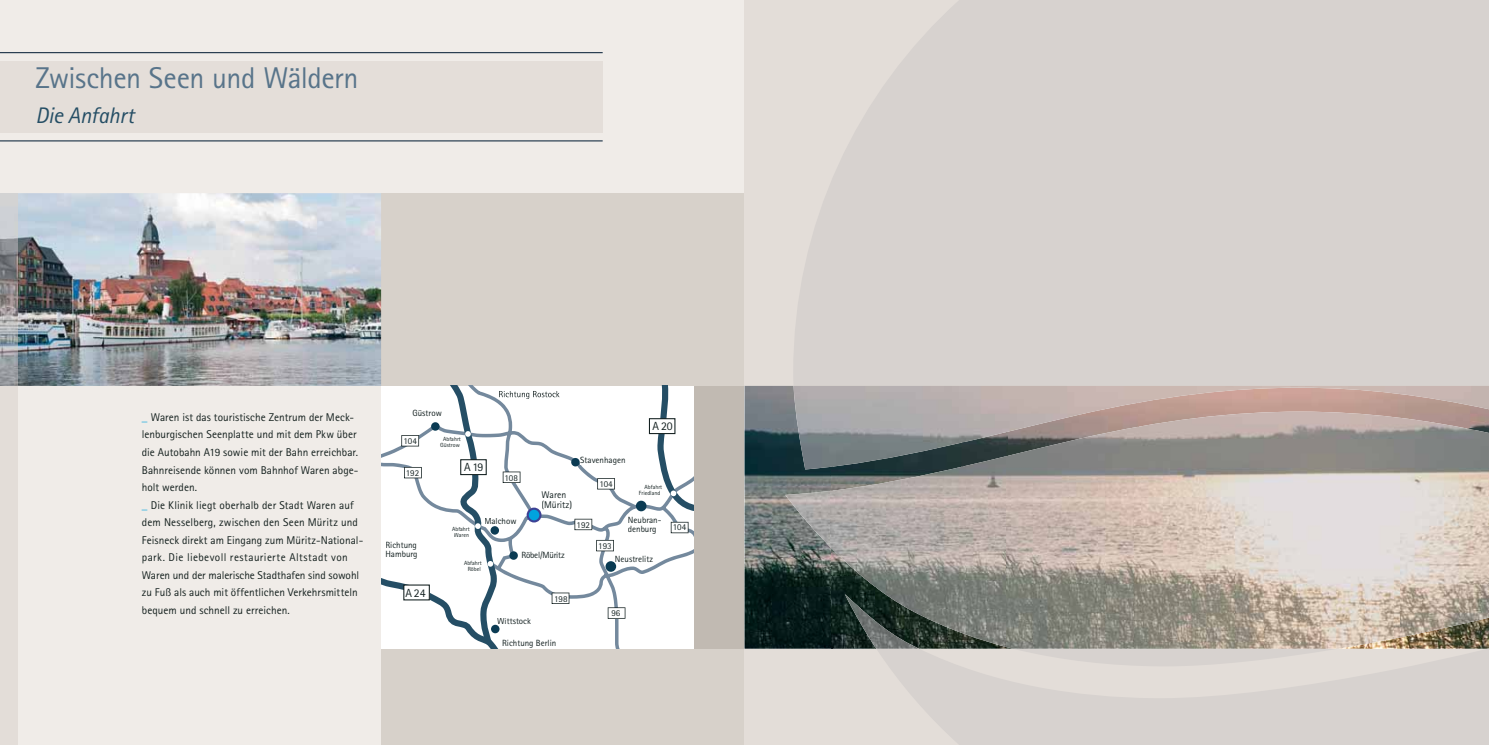
<style>
.page{position:relative;width:1489px;height:745px;background:#fff}
.page>*{position:absolute;margin:0;border:0;box-sizing:border-box;transform-origin:0 0}
.t1{font:30px "Agfa Rotis Sans Serif";letter-spacing:-.02em;color:#58748a}
.t2{font:italic 22.5px "Agfa Rotis Sans Serif";letter-spacing:-.01em;color:#254e65}
.t3{font:11.75px "Agfa Rotis Sans Serif";color:#132020}
.t4{font:11.25px/17.5px "Agfa Rotis Sans Serif";letter-spacing:.005em;color:#14201e}
.t5{font:9.75px/9.8px "Agfa Rotis Sans Serif";color:#132020}
.t6{font:9px/9px "Agfa Rotis Sans Serif";color:#132020}
.t7{font:9px "Agfa Rotis Sans Serif";letter-spacing:-.025em;color:#132020}
.t8{font:6px/6px "Agfa Rotis Sans Serif";color:#132020}
.s1{font-weight:800;color:#00a3de}
</style>
<div class="page">
<div style="left:0;top:0;width:744px;height:744px;background:#f0ece8"></div>
<div style="left:381px;top:193px;width:363px;height:551px;background:#d7d1ca"></div>
<div style="left:0;top:61px;width:602px;height:71px;background:#e4ded9"></div>
<hr style="left:0;top:140px;width:602px;height:1px;background:#001a31">
<hr style="left:0;top:52px;width:602px;height:1px;background:#001a31">
<svg style="left:381px;top:385px;width:313px;height:263px"></svg>
<div style="left:644px;top:484px;width:18px;height:5px;background:#fff"></div>
<hr style="left:639px;top:490px;width:21px;height:4px;background:#fff">
<div style="left:452px;top:526px;width:17px;height:5px;background:#fff"></div>
<div style="left:454px;top:532px;width:14px;height:5px;background:#fff"></div>
<hr style="left:464px;top:560px;width:17px;height:4px;background:#fff">
<hr style="left:468px;top:566px;width:12px;height:4px;background:#fff">
<hr style="left:443px;top:437px;width:18px;height:4px;background:#fff">
<hr style="left:440px;top:443px;width:19px;height:4px;background:#fff">
<img style="left:18px;top:193px;width:363px;height:192px">
<div style="left:0;top:385px;width:18px;height:359px;background:#e3ddd8"></div>
<img style="left:0;top:193px;width:18px;height:192px">
<div style="left:694px;top:385px;width:50px;height:263px;background:#c1bab2"></div>
<div style="left:744px;top:0;width:744px;height:744px;background:#e3ddd8"></div>
<img style="left:744px;top:386px;width:87px;height:262px">
<img style="left:831px;top:609px;width:13px;height:39px">
<img style="left:1005px;top:469px;width:483px;height:124px">
<img style="left:828px;top:469px;width:177px;height:140px">
<img style="left:785px;top:490px;width:44px;height:57px">
<svg style="left:876px;top:648px;width:612px;height:96px;fill:#d7d2cf"></svg>
<img style="left:844px;top:593px;width:644px;height:55px">
<div style="left:794px;top:0;width:694px;height:385px;background:#d7d2cf"></div>
<img style="left:793px;top:385px;width:695px;height:84px">
<h1 class="t1" style="left:35px;top:67px;width:324px">Zwischen Seen und Wäldern</h1>
<h2 class="t2" style="left:35px;top:107px;width:100px">Die Anfahrt</h2>
<p class="t4" style="left:142px;top:409px;width:223px"><span class="s1">_</span> Waren ist das touristische Zentrum der Meck&shy;lenburgischen Seenplatte und mit dem Pkw über die Autobahn A19 sowie mit der Bahn erreichbar.<br>Bahnreisende können vom Bahnhof Waren abge&shy;holt werden.<br><span class="s1">_</span> Die Klinik liegt oberhalb der Stadt Waren auf dem Nesselberg, zwischen den Seen Müritz und Feisneck direkt am Eingang zum Müritz-National&shy;park. Die liebevoll restaurierte Altstadt von Waren und der malerische Stadthafen sind sowohl zu Fuß als auch mit öffentlichen Verkehrsmitteln bequem und schnell zu erreichen.</p>
<p class="t6" style="left:412px;top:409px;width:31px">Güstrow</p>
<p class="t3" style="left:652px;top:421px;width:22px">A20</p>
<p class="t6" style="left:403px;top:436px;width:15px">104</p>
<p class="t6" style="left:406px;top:469px;width:15px">192</p>
<p class="t6" style="left:385px;top:540px;width:34px">Richtung<br>Hamburg</p>
<p class="t3" style="left:405px;top:587px;width:22px">A24</p>
<p class="t8" style="left:440px;top:436px;width:22px;text-align:center">Abfahrt<br>Güstrow</p>
<p class="t6" style="left:580px;top:455px;width:47px">Stavenhagen</p>
<p class="t6" style="left:599px;top:479px;width:15px">104</p>
<p class="t6" style="left:576px;top:520px;width:15px">192</p>
<p class="t6" style="left:598px;top:542px;width:15px">193</p>
<p class="t3" style="left:464px;top:462px;width:21px">A 19</p>
<p class="t6" style="left:504px;top:473px;width:15px">108</p>
<p class="t8" style="left:639px;top:484px;width:25px;text-indent:6px">Abfahrt<br>Friedland</p>
<p class="t5" style="left:541px;top:490px;width:32px">Waren (Müritz)</p>
<p class="t6" style="left:628px;top:516px;width:35px">Neubran&shy;denburg</p>
<p class="t6" style="left:615px;top:555px;width:40px">Neustrelitz</p>
<p class="t6" style="left:484px;top:517px;width:34px">Malchow</p>
<p class="t8" style="left:452px;top:526px;width:19px">Abfahrt<br>Waren</p>
<p class="t8" style="left:464px;top:560px;width:19px;text-align:center">Abfahrt<br>Röbel</p>
<p class="t7" style="left:521px;top:551px;width:45px">Röbel/Müritz</p>
<p class="t6" style="left:497px;top:617px;width:35px">Wittstock</p>
<p class="t6" style="left:554px;top:594px;width:15px">198</p>
<p class="t6" style="left:502px;top:638px;width:56px">Richtung Berlin</p>
<p class="t6" style="left:611px;top:609px;width:10px">96</p>
<p class="t6" style="left:672px;top:523px;width:15px">104</p>
</div>
